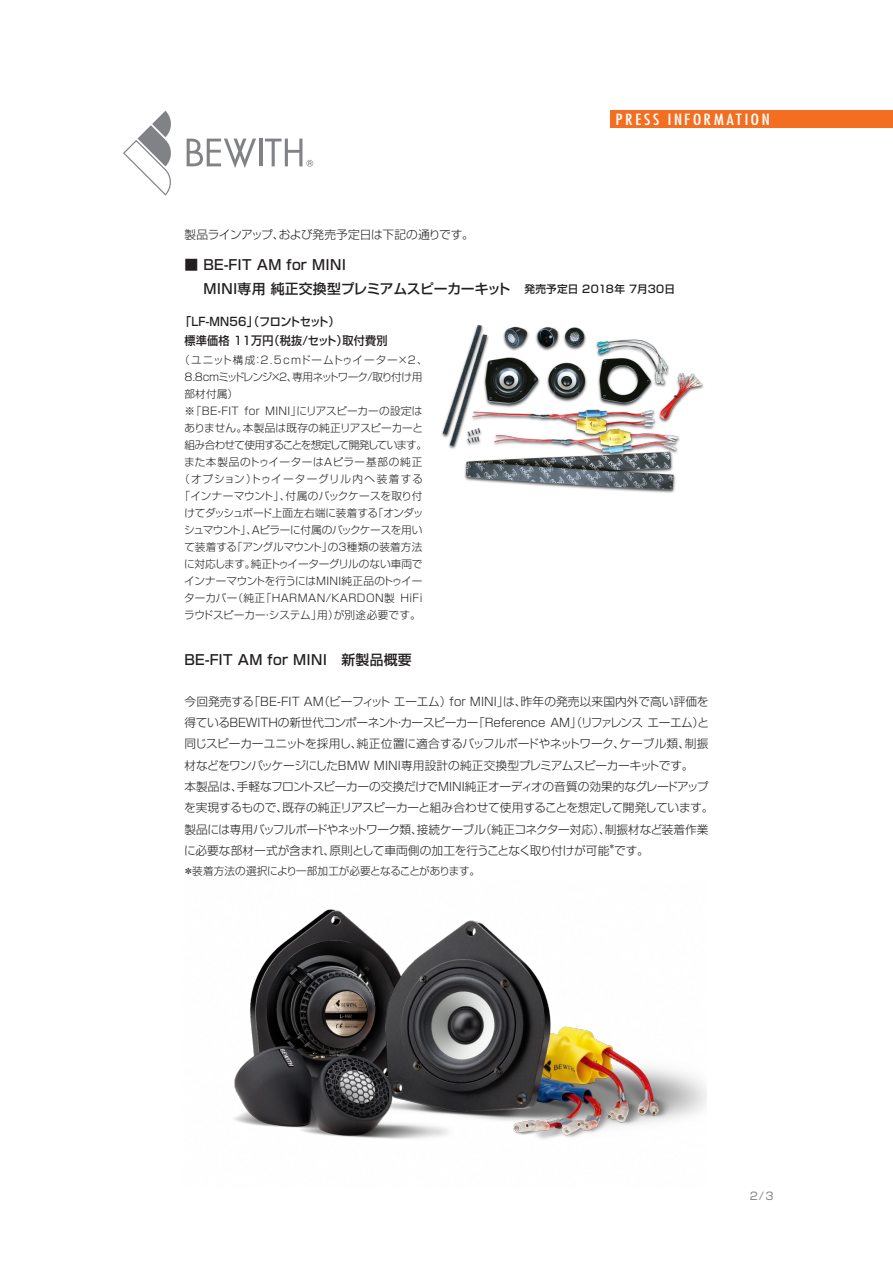
<style>
.page{position:relative;width:893px;height:1263px;background:#fff}
.page>*{position:absolute;margin:0;border:0;box-sizing:border-box;transform-origin:0 0}
.t1{font:14.85px "Kudos Cond SSK";letter-spacing:.15em;color:#fff;scale:1.2 1}
.t2{font:500 13.8px "Shin Go Pro";letter-spacing:.02em;color:#231f20}
.t3{font:500 13.8px "Shin Go Pro";letter-spacing:-.01em;color:#231f20}
.t4{font:300 11.7px/21.3px "Shin Go Pro";letter-spacing:-.015em;color:#231f20}
.t5{font:300 11.7px "Shin Go Pro";letter-spacing:-.05em;color:#231f20}
.t6{font:500 11.7px "Shin Go Pro";letter-spacing:.02em;color:#231f20;scale:.95 1}
.t7{font:500 11.7px "Shin Go Pro";letter-spacing:-.035em;color:#231f20;scale:.95 1}
.t8{font:300 11.7px "Shin Go Pro";letter-spacing:.01em;color:#231f20}
.t9{font:300 11.7px "Shin Go Pro";letter-spacing:-.04em;color:#231f20}
.t10{font:300 11.7px "Shin Go Pro";letter-spacing:-.055em;color:#231f20}
.t11{font:300 10.65px/17px "Shin Go Pro";letter-spacing:-.01em;color:#231f20}
.t12{font:300 10.65px/17px "Shin Go Pro";letter-spacing:-.065em;color:#231f20}
.t13{font:300 10.65px/17px "Shin Go Pro";letter-spacing:-.03em;color:#231f20}
.t14{font:300 10.65px "Shin Go Pro";letter-spacing:.045em;color:#231f20}
.t15{font:300 10.65px "Shin Go Pro";letter-spacing:.09em;color:#231f20}
.t16{font:300 10.65px "Shin Go Pro";letter-spacing:.115em;color:#231f20}
.t17{font:300 10.65px "Shin Go Pro";letter-spacing:.04em;color:#231f20}
.t18{font:500 10.65px "Shin Go Pro";letter-spacing:.02em;color:#231f20}
.t19{font:300 10.65px "Shin Go Pro";letter-spacing:-.085em;color:#231f20}
.t20{font:300 10.65px "Shin Go Pro";letter-spacing:.03em;color:#231f20}
.t21{font:10.65px "Shin Go Pro";color:#808285}
.t22{font:300 6.75px "Shin Go Pro";color:#231f20}
</style>
<div class="page">
<svg style="left:123px;top:111px;width:48px;height:85px"></svg>
<svg style="left:187px;top:139px;width:69px;height:29px"></svg>
<hr style="left:259px;top:139px;width:3px;height:27px;background:#808285">
<svg style="left:265px;top:139px;width:48px;height:28px"></svg>
<div style="left:610px;top:111px;width:283px;height:17px;background:#f36e21"></div>
<img style="left:234px;top:909px;width:473px;height:230px">
<img style="left:441px;top:325px;width:263px;height:168px">
<p class="t4" style="left:279px;top:223px;width:197px">および発売予定日は下記の通りです。</p>
<p class="t10" style="left:185px;top:225px;width:101px">製品ラインアップ、</p>
<p class="t2" style="left:185px;top:253px;width:163px">■ BE-FIT AM for MINI</p>
<p class="t1" style="left:616px;top:110px;width:37px">PRESS</p>
<p class="t1" style="left:668px;top:110px;width:86px">INFORMATION</p>
<p class="t3" style="left:185px;top:278px;width:341px">　 MINI専用純正交換型プレミアムスピーカーキット　</p>
<p class="t18" style="left:525px;top:280px;width:152px">発売予定日 2018年 7月30日</p>
<p class="t7" style="left:180px;top:312px;width:169px">「LF-MN56」（フロントセット(</p>
<p class="t6" style="left:268px;top:331px;width:85px">（税抜/セット）</p>
<p class="t6" style="left:342px;top:331px;width:49px">取付費別</p>
<p class="t6" style="left:185px;top:331px;width:95px">標準価格 11万円</p>
<p class="t15" style="left:253px;top:351px;width:177px">：2.5cmドームトゥイーター×2、</p>
<p class="t11" style="left:179px;top:350px;width:78px">（ユニット構成</p>
<p class="t12" style="left:185px;top:367px;width:90px">8.8cmミッドレンジ部材付属(</p>
<p class="t19" style="left:292px;top:368px;width:132px">専用ネットワーク/取り付け用</p>
<p class="t11" style="left:279px;top:367px;width:20px">2、</p>
<p class="t11" style="left:270px;top:367px;width:12px">×</p>
<p class="t11" style="left:185px;top:401px;width:56px">※「BE-FIT</p>
<p class="t11" style="left:296px;top:401px;width:128px">にリアスピーカーの設定は</p>
<p class="t11" style="left:265px;top:401px;width:38px">MINI」</p>
<p class="t11" style="left:244px;top:401px;width:17px">for</p>
<p class="t11" style="left:243px;top:418px;width:182px">本製品は既存の純正リアスピーカーと</p>
<p class="t12" style="left:185px;top:418px;width:244px">ありません。<br>組み合わせて使用することを想定して開発しています。</p>
<p class="t14" style="left:184px;top:453px;width:240px">また本製品のトゥイーターはAピラー基部の純正</p>
<p class="t16" style="left:250px;top:470px;width:174px">トゥイーターグリル内へ装着する</p>
<p class="t11" style="left:179px;top:469px;width:79px">（オプション）</p>
<p class="t11" style="left:180px;top:486px;width:112px">「インナーマウント」、</p>
<p class="t11" style="left:286px;top:486px;width:138px">付属のバックケースを取り付</p>
<p class="t11" style="left:252px;top:503px;width:172px;text-indent:-67px">けてダッシュボード上面左右端に装着する<br>Aピラーに付属のバックケースを用い</p>
<p class="t11" style="left:373px;top:503px;width:52px">「オンダッ</p>
<p class="t13" style="left:232px;top:520px;width:192px;text-indent:-48px">シュマウント」、<br>「アングルマウントの」 3種類の装着方法</p>
<p class="t11" style="left:184px;top:537px;width:54px">て装着する</p>
<p class="t11" style="left:251px;top:554px;width:173px">純正トゥイーターグリルのない車両で</p>
<p class="t11" style="left:184px;top:554px;width:73px">に対応します。</p>
<p class="t11" style="left:184px;top:571px;width:240px">インナーマウントを行うにはMINI純正品のトゥイー</p>
<p class="t11" style="left:400px;top:588px;width:24px">HiFi</p>
<p class="t11" style="left:184px;top:588px;width:55px">ターカバー</p>
<p class="t17" style="left:261px;top:589px;width:136px">「HARMAN/KARDON製</p>
<p class="t11" style="left:232px;top:588px;width:34px">（純正</p>
<p class="t11" style="left:184px;top:605px;width:156px">ラウドスピーカーシステム用」 ）</p>
<p class="t20" style="left:334px;top:606px;width:89px">が別途必要です。</p>
<p class="t11" style="left:262px;top:605px;width:12px">・</p>
<p class="t2" style="left:185px;top:649px;width:229px">BE-FIT AM for MINI　新製品概要</p>
<p class="t4" style="left:318px;top:689px;width:210px">（ビーフィットエーエム）for MINI は」、</p>
<p class="t4" style="left:248px;top:689px;width:77px">「BE-FIT AM</p>
<p class="t8" style="left:521px;top:692px;width:189px">昨年の発売以来国内外で高い評価を</p>
<p class="t4" style="left:185px;top:689px;width:71px">今回発売する</p>
<p class="t4" style="left:185px;top:711px;width:296px">得ているBEWITHの新世代コンポーネントカースピーカー</p>
<p class="t4" style="left:473px;top:711px;width:238px">「Reference AM」（リファレンスエーエムと）</p>
<p class="t4" style="left:394px;top:711px;width:13px">・</p>
<p class="t4" style="left:619px;top:732px;width:72px">ケーブル類、</p>
<p class="t4" style="left:357px;top:732px;width:270px">純正位置に適合するバッフルボードやネットワーク、</p>
<p class="t4" style="left:185px;top:732px;width:510px">同じスピーカーユニットを採用し、<br>材などをワンパッケージにしたBMW MINI専用設計の純正交換型プレミアムスピーカーキットです。</p>
<p class="t4" style="left:237px;top:774px;width:473px">手軽なフロントスピーカーの交換だけでMINI純正オーディオの音質の効果的なグレードアップ</p>
<p class="t4" style="left:685px;top:732px;width:25px">制振</p>
<p class="t4" style="left:185px;top:774px;width:60px">本製品は、</p>
<p class="t4" style="left:282px;top:796px;width:433px">既存の純正リアスピーカーと組み合わせて使用することを想定して開発しています。</p>
<p class="t4" style="left:184px;top:796px;width:105px">を実現するもので、</p>
<p class="t4" style="left:417px;top:817px;width:71px">接続ケーブル</p>
<p class="t5" style="left:185px;top:819px;width:240px">製品には専用バッフルボードやネットワーク類、</p>
<p class="t9" style="left:480px;top:819px;width:132px">（純正コネクター対応）、</p>
<p class="t4" style="left:605px;top:817px;width:105px">制振材など装着作業</p>
<p class="t22" style="left:608px;top:841px;width:8px">*</p>
<p class="t4" style="left:329px;top:838px;width:321px">原則として車両側の加工を行うことなく取り付けが可能です。</p>
<p class="t4" style="left:184px;top:838px;width:153px">に必要な部材一式が含まれ、</p>
<p class="t11" style="left:183px;top:861px;width:299px">＊装着方法の選択により一部加工が必要となることがあります。</p>
<p class="t21" style="left:750px;top:1187px;width:25px">2/3</p>
</div>
